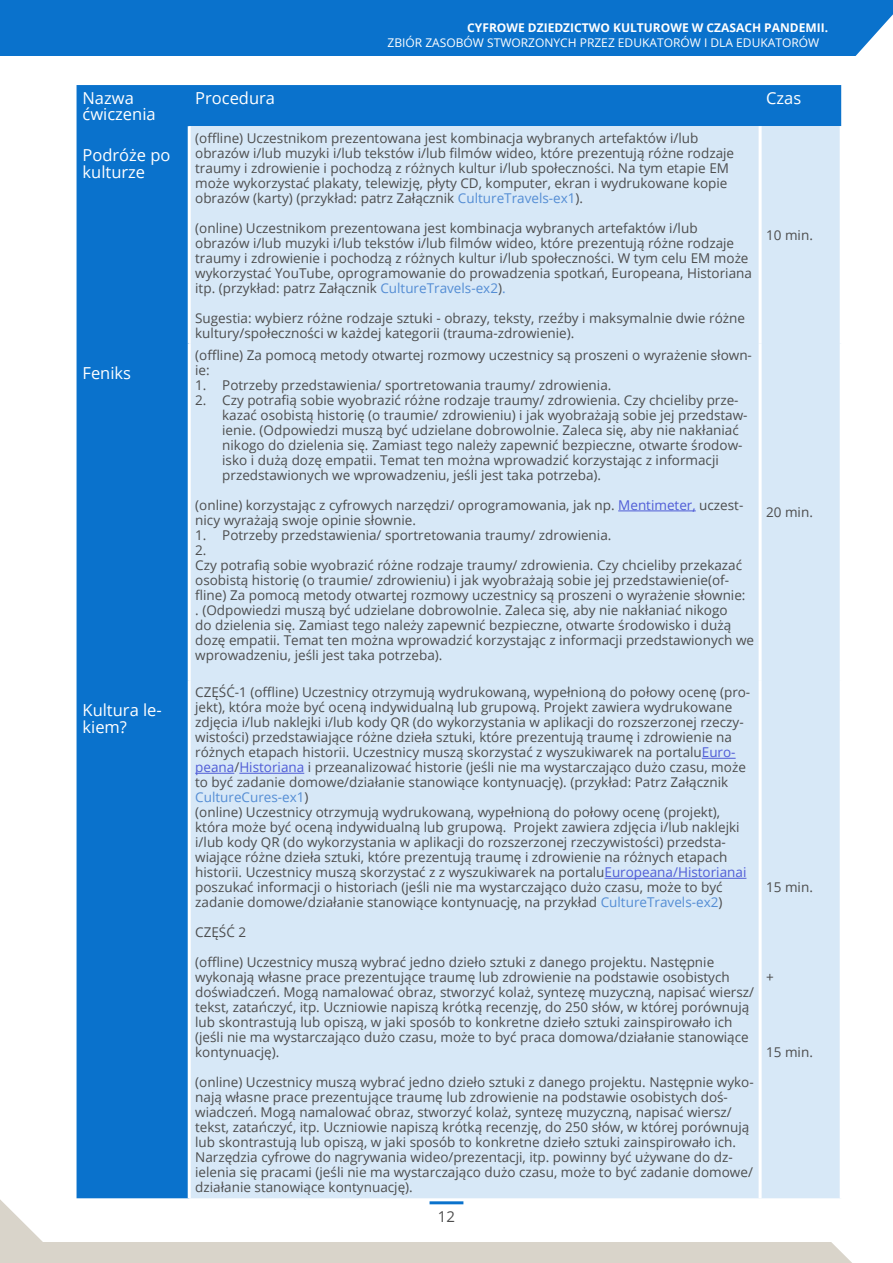
<style>
.page{position:relative;width:893px;height:1263px;background:#fff}
.page>*{position:absolute;margin:0;border:0;box-sizing:border-box;transform-origin:0 0}
.t1{font:16.5px/16.5px "Open Sans";color:#fff}
.t2{font:15px "Open Sans";color:#4d4d4d}
.t3{font:13.5px/15px "Open Sans";color:#4d4d4d}
.t4{font:12px "Open Sans";color:#fff}
.t5{font:700 12px "Open Sans";color:#fff}
.s1{color:#548dd4}
.s2{color:#4f5cd6}
</style>
<div class="page">
<div style="left:0;top:0;width:893px;height:56px;background:#0a72cc"></div>
<div style="left:0;top:1242px;width:893px;height:21px;background:#d9d4ca"></div>
<svg style="left:855px;top:14px;width:38px;height:42px"></svg>
<svg style="left:831px;top:1242px;width:62px;height:21px"></svg>
<hr style="left:430px;top:1201px;width:33px;height:3px;background:#0a72cc">
<svg style="left:0;top:1199px;width:43px;height:43px"></svg>
<div style="left:77px;top:85px;width:764px;height:1113px;background:#0a72cc"></div>
<div style="left:191px;top:126px;width:649px;height:1072px;background:#d7e8f7"></div>
<hr style="left:840px;top:126px;width:3px;height:217px;background:#fff">
<hr style="left:840px;top:343px;width:3px;height:338px;background:#fff">
<hr style="left:840px;top:681px;width:3px;height:517px;background:#fff">
<hr style="left:188px;top:126px;width:3px;height:217px;background:#fff">
<hr style="left:759px;top:126px;width:3px;height:217px;background:#fff">
<hr style="left:188px;top:343px;width:3px;height:338px;background:#fff">
<hr style="left:759px;top:343px;width:3px;height:338px;background:#fff">
<hr style="left:188px;top:681px;width:3px;height:517px;background:#fff">
<hr style="left:759px;top:681px;width:3px;height:517px;background:#fff">
<hr style="left:618px;top:511px;width:78px;height:1px;background:#4f5cd6">
<hr style="left:702px;top:758px;width:34px;height:1px;background:#4f5cd6">
<hr style="left:195px;top:773px;width:39px;height:1px;background:#4f5cd6">
<hr style="left:239px;top:773px;width:65px;height:1px;background:#4f5cd6">
<hr style="left:604px;top:878px;width:142px;height:1px;background:#4f5cd6">
<p class="t5" style="left:467px;top:19px;width:362px">CYFROWE DZIEDZICTWO KULTUROWE W CZASACH PANDEMII.</p>
<p class="t4" style="left:388px;top:34px;width:433px">ZBIÓR ZASOBÓW STWORZONYCH PRZEZ EDUKATORÓW I DLA EDUKATORÓW</p>
<p class="t1" style="left:83px;top:89px;width:75px">Nazwa ćwiczenia</p>
<p class="t1" style="left:195px;top:89px;width:81px">Procedura</p>
<p class="t1" style="left:766px;top:89px;width:37px">Czas</p>
<p class="t1" style="left:83px;top:147px;width:90px">Podróże po kulturze</p>
<p class="t3" style="left:195px;top:130px;width:540px">(offline) Uczestnikom prezentowana jest kombinacja wybranych artefaktów i/lub obrazów i/lub muzyki i/lub tekstów i/lub filmów wideo, które prezentują różne rodzaje traumy i zdrowienie i pochodzą z różnych kultur i/lub społeczności. Na tym etapie EM może wykorzystać plakaty, telewizję, płyty CD, komputer, ekran i wydrukowane kopie obrazów (karty) (przykład: patrz Załącznik <span class="s1">CultureTravels-ex1</span>).</p>
<p class="t3" style="left:195px;top:220px;width:558px">(online) Uczestnikom prezentowana jest kombinacja wybranych artefaktów i/lub obrazów i/lub muzyki i/lub tekstów i/lub filmów wideo, które prezentują różne rodzaje traumy i zdrowienie i pochodzą z różnych kultur i/lub społeczności. W tym celu EM może wykorzystać YouTube, oprogramowanie do prowadzenia spotkań, Europeana, Historiana itp. (przykład: patrz Załącznik <span class="s1">CultureTravels-ex2</span>)<span class="s1">.</span></p>
<p class="t3" style="left:195px;top:310px;width:551px">Sugestia: wybierz różne rodzaje sztuki - obrazy, teksty, rzeźby i maksymalnie dwie różne kultury/społeczności w każdej kategorii (trauma-zdrowienie).</p>
<p class="t3" style="left:766px;top:227px;width:48px">10 min.</p>
<p class="t1" style="left:83px;top:364px;width:50px">Feniks</p>
<p class="t1" style="left:83px;top:701px;width:81px">Kultura le&shy;kiem?</p>
<p class="t3" style="left:195px;top:347px;width:558px">(offline) Za pomocą metody otwartej rozmowy uczestnicy są proszeni o wyrażenie słown&shy;ie:</p>
<p class="t3" style="left:195px;top:377px;width:418px">1. Potrzeby przedstawienia/ sportretowania traumy/ zdrowienia.</p>
<p class="t3" style="left:222px;top:392px;width:527px;text-indent:-27px">2. Czy potrafią sobie wyobrazić różne rodzaje traumy/ zdrowienia. Czy chcieliby prze&shy;kazać osobistą historię (o traumie/ zdrowieniu) i jak wyobrażają sobie jej przedstaw&shy;ienie. (Odpowiedzi muszą być udzielane dobrowolnie. Zaleca się, aby nie nakłaniać nikogo do dzielenia się. Zamiast tego należy zapewnić bezpieczne, otwarte środow&shy;isko i dużą dozę empatii. Temat ten można wprowadzić korzystając z informacji przedstawionych we wprowadzeniu, jeśli jest taka potrzeba).</p>
<p class="t3" style="left:195px;top:497px;width:550px">(online) korzystając z cyfrowych narzędzi/ oprogramowania, jak np. <span class="s2">Mentimeter,</span> uczest&shy;nicy wyrażają swoje opinie słownie.</p>
<p class="t3" style="left:195px;top:527px;width:560px">1. Potrzeby przedstawienia/ sportretowania traumy/ zdrowienia.<br>2.<br>Czy potrafią sobie wyobrazić różne rodzaje traumy/ zdrowienia. Czy chcieliby przekazać osobistą historię (o traumie/ zdrowieniu) i jak wyobrażają sobie jej przedstawienie(of&shy;fline) Za pomocą metody otwartej rozmowy uczestnicy są proszeni o wyrażenie słownie:<br>. (Odpowiedzi muszą być udzielane dobrowolnie. Zaleca się, aby nie nakłaniać nikogo<br>do dzielenia się. Zamiast tego należy zapewnić bezpieczne, otwarte środowisko i dużą dozę empatii. Temat ten można wprowadzić korzystając z informacji przedstawionych we wprowadzeniu, jeśli jest taka potrzeba).</p>
<p class="t3" style="left:195px;top:684px;width:557px">CZĘŚĆ-1 (offline) Uczestnicy otrzymują wydrukowaną, wypełnioną do połowy ocenę (pro&shy;jekt), która może być oceną indywidualną lub grupową. Projekt zawiera wydrukowane zdjęcia i/lub naklejki i/lub kody QR (do wykorzystania w aplikacji do rozszerzonej rzeczy&shy;wistości) przedstawiające różne dzieła sztuki, które prezentują traumę i zdrowienie na różnych etapach historii. Uczestnicy muszą skorzystać z wyszukiwarek na portalu<span class="s2">Euro&shy;peana</span>/<span class="s2">Historiana</span> i przeanalizować historie (jeśli nie ma wystarczająco dużo czasu, może to być zadanie domowe/działanie stanowiące kontynuację). (przykład: Patrz Załącznik <span class="s1">CultureCures-ex1</span>)<br>(online) Uczestnicy otrzymują wydrukowaną, wypełnioną do połowy ocenę (projekt), która może być oceną indywidualną lub grupową. Projekt zawiera zdjęcia i/lub naklejki i/lub kody QR (do wykorzystania w aplikacji do rozszerzonej rzeczywistości) przedsta&shy;wiające różne dzieła sztuki, które prezentują traumę i zdrowienie na różnych etapach historii. Uczestnicy muszą skorzystać z z wyszukiwarek na portalu<span class="s2">Europeana/Historianai </span>poszukać informacji o historiach (jeśli nie ma wystarczająco dużo czasu, może to być zadanie domowe/działanie stanowiące kontynuację, na przykład <span class="s1">CultureTravels-ex2</span>)</p>
<p class="t3" style="left:195px;top:924px;width:52px">CZĘŚĆ 2</p>
<p class="t3" style="left:195px;top:954px;width:560px">(offline) Uczestnicy muszą wybrać jedno dzieło sztuki z danego projektu. Następnie wykonają własne prace prezentujące traumę lub zdrowienie na podstawie osobistych doświadczeń. Mogą namalować obraz, stworzyć kolaż, syntezę muzyczną, napisać wiersz/ tekst, zatańczyć, itp. Uczniowie napiszą krótką recenzję, do 250 słów, w której porównują lub skontrastują lub opiszą, w jaki sposób to konkretne dzieło sztuki zainspirowało ich (jeśli nie ma wystarczająco dużo czasu, może to być praca domowa/działanie stanowiące kontynuację).</p>
<p class="t3" style="left:195px;top:1074px;width:560px">(online) Uczestnicy muszą wybrać jedno dzieło sztuki z danego projektu. Następnie wyko&shy;nają własne prace prezentujące traumę lub zdrowienie na podstawie osobistych doś&shy;wiadczeń. Mogą namalować obraz, stworzyć kolaż, syntezę muzyczną, napisać wiersz/ tekst, zatańczyć, itp. Uczniowie napiszą krótką recenzję, do 250 słów, w której porównują lub skontrastują lub opiszą, w jaki sposób to konkretne dzieło sztuki zainspirowało ich.<br>Narzędzia cyfrowe do nagrywania wideo/prezentacji, itp. powinny być używane do dz&shy;ielenia się pracami (jeśli nie ma wystarczająco dużo czasu, może to być zadanie domowe/ działanie stanowiące kontynuację).</p>
<p class="t2" style="left:438px;top:1206px;width:19px">12</p>
<p class="t3" style="left:766px;top:505px;width:48px">20 min.</p>
<p class="t3" style="left:766px;top:879px;width:48px">15 min.</p>
<p class="t3" style="left:766px;top:969px;width:9px">+</p>
<p class="t3" style="left:766px;top:1044px;width:48px">15 min.</p>
</div>
